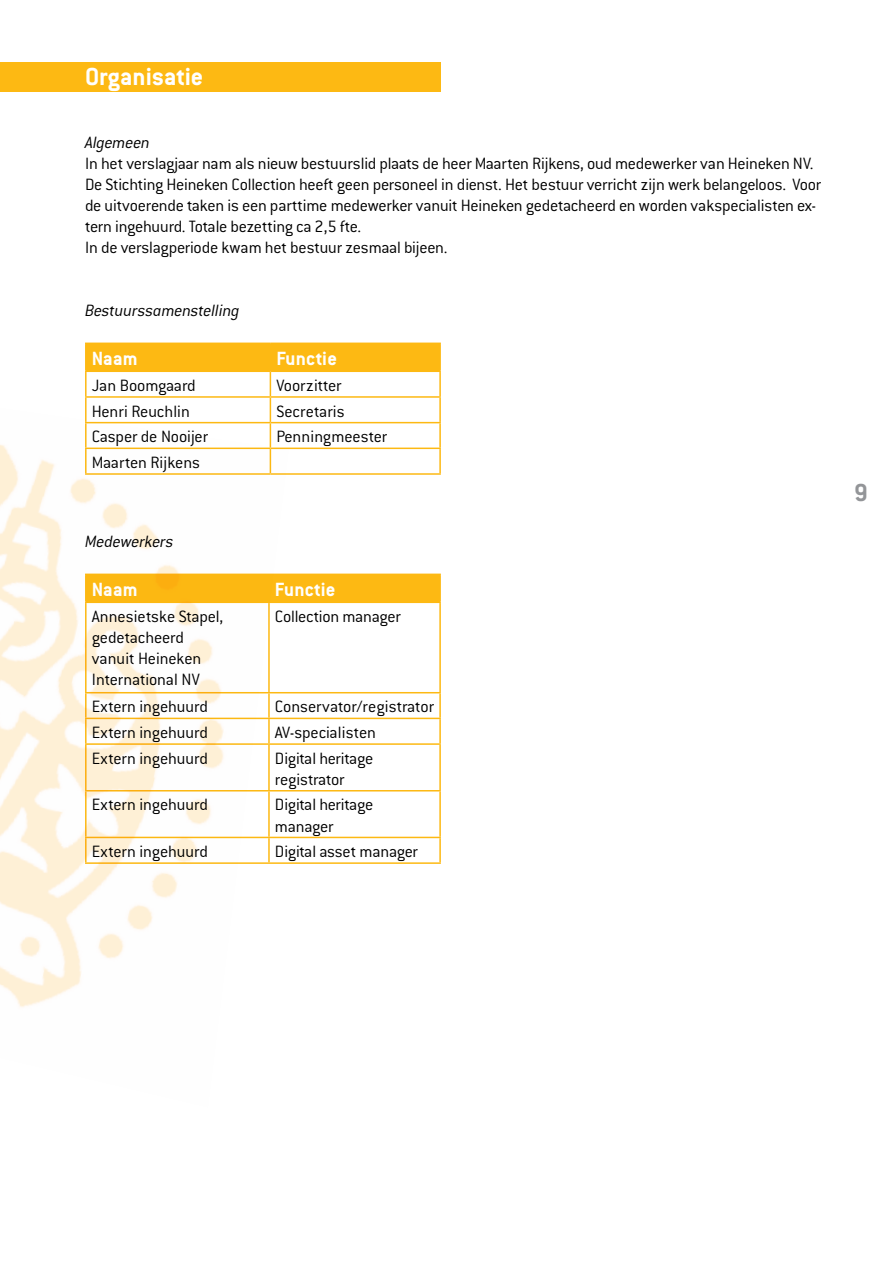
<style>
.page{position:relative;width:893px;height:1263px;background:#fff}
.page>*{position:absolute;margin:0;border:0;box-sizing:border-box;transform-origin:0 0}
.t1{font:700 27px "Conduit ITC";color:#fff}
.t2{font:700 27px "Conduit ITC";color:#939598}
.t3{font:700 21px "Conduit ITC";letter-spacing:.01em;color:#fff}
.t4{font:300 18px/21px "Conduit ITC";letter-spacing:-.01em;color:#000}
.t5{font:italic 300 18px "Conduit ITC";letter-spacing:-.015em;color:#000}
.t6{font:300 18px "Conduit ITC";letter-spacing:.01em;color:#000}
</style>
<div class="page">
<div style="left:0;top:62px;width:440px;height:29px;background:#fdb913"></div>
<hr style="left:85px;top:343px;width:185px;height:1px;background:#fdb913">
<hr style="left:85px;top:344px;width:2px;height:26px;background:#fdb913">
<hr style="left:270px;top:343px;width:171px;height:1px;background:#fdb913">
<hr style="left:439px;top:344px;width:2px;height:26px;background:#fdb913">
<hr style="left:85px;top:370px;width:185px;height:2px;background:#fdb913">
<hr style="left:85px;top:372px;width:2px;height:24px;background:#fdb913">
<hr style="left:270px;top:370px;width:171px;height:2px;background:#fdb913">
<hr style="left:439px;top:372px;width:2px;height:24px;background:#fdb913">
<hr style="left:85px;top:396px;width:185px;height:2px;background:#fdb913">
<hr style="left:85px;top:398px;width:2px;height:24px;background:#fdb913">
<hr style="left:270px;top:396px;width:171px;height:2px;background:#fdb913">
<hr style="left:439px;top:398px;width:2px;height:24px;background:#fdb913">
<hr style="left:270px;top:422px;width:171px;height:1px;background:#fdb913">
<hr style="left:439px;top:423px;width:2px;height:25px;background:#fdb913">
<hr style="left:270px;top:448px;width:171px;height:1px;background:#fdb913">
<svg style="left:86px;top:343px;width:354px;height:107px"></svg>
<hr style="left:439px;top:449px;width:2px;height:24px;background:#fdb913">
<hr style="left:270px;top:473px;width:171px;height:2px;background:#fdb913">
<div style="left:289px;top:575px;width:150px;height:26px;background:#fdb913"></div>
<hr style="left:269px;top:574px;width:172px;height:1px;background:#fdb913">
<hr style="left:439px;top:575px;width:2px;height:26px;background:#fdb913">
<hr style="left:269px;top:601px;width:172px;height:2px;background:#fdb913">
<hr style="left:439px;top:603px;width:2px;height:89px;background:#fdb913">
<hr style="left:269px;top:692px;width:172px;height:1px;background:#fdb913">
<hr style="left:439px;top:693px;width:2px;height:25px;background:#fdb913">
<hr style="left:269px;top:718px;width:172px;height:1px;background:#fdb913">
<hr style="left:439px;top:719px;width:2px;height:24px;background:#fdb913">
<hr style="left:269px;top:743px;width:172px;height:2px;background:#fdb913">
<hr style="left:439px;top:745px;width:2px;height:45px;background:#fdb913">
<hr style="left:269px;top:790px;width:172px;height:1px;background:#fdb913">
<hr style="left:439px;top:791px;width:2px;height:46px;background:#fdb913">
<hr style="left:269px;top:837px;width:172px;height:1px;background:#fdb913">
<hr style="left:439px;top:838px;width:2px;height:24px;background:#fdb913">
<hr style="left:269px;top:862px;width:172px;height:2px;background:#fdb913">
<img style="left:0;top:408px;width:289px;height:599px">
<h1 class="t1" style="left:85px;top:60px;width:120px">Organisatie</h1>
<p class="t5" style="left:85px;top:132px;width:66px">Algemeen</p>
<p class="t4" style="left:85px;top:152px;width:737px">In het verslagjaar nam als nieuw bestuurslid plaats de heer Maarten Rijkens, oud medewerker van Heineken NV.<br>De Stichting Heineken Collection heeft geen personeel in dienst. Het bestuur verricht zijn werk belangeloos. Voor de uitvoerende taken is een parttime medewerker vanuit Heineken gedetacheerd en worden vakspecialisten ex&shy;tern ingehuurd. Totale bezetting ca 2,5 fte.<br>In de verslagperiode kwam het bestuur zesmaal bijeen.</p>
<p class="t5" style="left:85px;top:300px;width:156px">Bestuurssamenstelling</p>
<p class="t3" style="left:92px;top:346px;width:48px">Naam</p>
<p class="t3" style="left:276px;top:346px;width:62px">Functie</p>
<p class="t4" style="left:92px;top:375px;width:106px">Jan Boomgaard</p>
<p class="t4" style="left:276px;top:375px;width:67px">Voorzitter</p>
<p class="t4" style="left:92px;top:401px;width:100px">Henri Reuchlin</p>
<p class="t6" style="left:276px;top:401px;width:70px">Secretaris</p>
<p class="t4" style="left:92px;top:426px;width:118px">Casper de Nooijer</p>
<p class="t4" style="left:276px;top:426px;width:112px">Penningmeester</p>
<p class="t4" style="left:92px;top:452px;width:110px">Maarten Rijkens</p>
<p class="t5" style="left:85px;top:531px;width:90px">Medewerkers</p>
<p class="t3" style="left:92px;top:577px;width:48px">Naam</p>
<p class="t3" style="left:275px;top:577px;width:62px">Functie</p>
<p class="t4" style="left:92px;top:606px;width:133px">Annesietske Stapel, gedetacheerd vanuit Heineken<br>International NV</p>
<p class="t4" style="left:275px;top:606px;width:127px">Collection manager</p>
<p class="t4" style="left:92px;top:696px;width:118px">Extern ingehuurd</p>
<p class="t4" style="left:275px;top:696px;width:161px">Conservator/registrator</p>
<p class="t4" style="left:92px;top:722px;width:118px">Extern ingehuurd</p>
<p class="t4" style="left:275px;top:722px;width:102px">AV-specialisten</p>
<p class="t4" style="left:92px;top:748px;width:118px">Extern ingehuurd</p>
<p class="t4" style="left:275px;top:748px;width:100px">Digital heritage registrator</p>
<p class="t4" style="left:92px;top:794px;width:118px">Extern ingehuurd</p>
<p class="t4" style="left:275px;top:794px;width:100px">Digital heritage manager</p>
<p class="t4" style="left:92px;top:841px;width:118px">Extern ingehuurd</p>
<p class="t4" style="left:275px;top:841px;width:145px">Digital asset manager</p>
<h1 class="t2" style="left:854px;top:477px;width:15px">9</h1>
</div>
